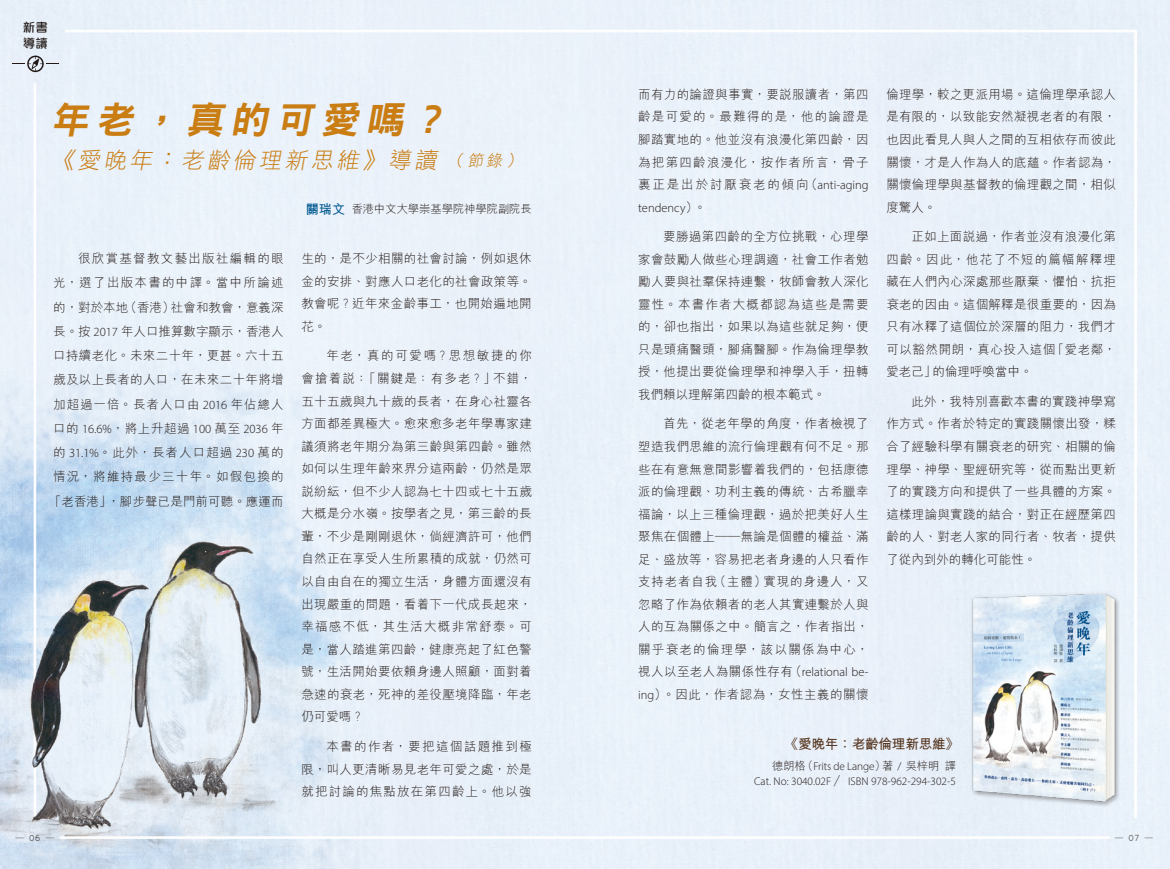
<style>
.page{position:relative;width:1170px;height:869px;background:#fff}
.page>*{position:absolute;margin:0;border:0;box-sizing:border-box;transform-origin:0 0}
.t1{font:italic 37.5px "DF Hei HK W9";color:#c97d13}
.t2{font:italic 22.5px "DF Hei HK W3";color:#c97d13}
.t3{font:700 13.75px "M Hei HK";letter-spacing:-.025em;color:#57361f}
.t4{font:300 12.5px/22.5px "M Hei HK";letter-spacing:.03em;color:#221815;text-align:justify}
.t5{font:300 12.5px/24.2px "M Hei HK";letter-spacing:.085em;color:#221815;text-align:center}
.t6{font:300 12.5px "Myriad Pro";color:#221815}
.t7{font:500 12.5px/16.2px "M Elle HK";color:#221815}
.t8{font:300 11.25px/15px "Myriad Pro";color:#221815;text-align:right}
.t9{font:300 11.25px "M Hei HK";color:#221815}
.t10{font:8.75px "Quicksand";color:#221815;scale:4 1}
.s1{font-size:16px}
.s2{font-weight:700;font-size:13.12px;color:#005891}
.s3{font-family:"Myriad Pro"}
.s4{font-family:"M Hei HK"}
</style>
<div class="page">
<img style="left:0;top:0;width:1169px;height:868px">
<svg style="left:12px;top:55px;width:47px;height:17px"></svg>
<img style="left:957px;top:589px;width:165px;height:217px">
<p class="t7" style="left:23px;top:19px;width:27px">新書導讀</p>
<h1 class="t1" style="left:51px;top:99px;width:406px">年老，真的可愛嗎？</h1>
<h2 class="t2" style="left:52px;top:148px;width:473px">《愛晚年：老齡倫理新思維》導讀<span class="s1">（節錄）</span></h2>
<p class="t9" style="left:306px;top:201px;width:227px"><span class="s2">關瑞文</span>香港中文大學崇基學院神學院副院長</p>
<p class="t4" style="left:53px;top:246px;width:232px;line-height:24.2px;text-indent:25px">很欣賞基督教文藝出版社編輯的眼光，選了出版本書的中譯。當中所論述的，對於本地（香港）社會和教會，意義深長。按 <span class="s3">2017</span> 年人口推算數字顯示，香港人口持續老化。未來二十年，更甚。六十五歲及以上長者的人口，在未來二十年將增加超過一倍。長者人口由 <span class="s3">2016</span> 年佔總人</p>
<p class="t6" style="left:53px;top:421px;width:232px"><span class="s4">口的</span> 16.6%<span class="s4">，將上升超過</span> 100 <span class="s4">萬至</span> 2036 <span class="s4">年</span></p>
<p class="t5" style="left:49px;top:439px;width:236px">的 <span class="s3">31.1%</span>。此外，長者人口超過 <span class="s3">230</span> 萬的情況，將維持最少三十年。如假包換的「老香港」，腳步聲已是門前可聽。應運而</p>
<p class="t4" style="left:301px;top:246px;width:232px">生的，是不少相關的社會討論，例如退休金的安排、對應人口老化的社會政策等。教會呢？近年來金齡事工，也開始遍地開花。</p>
<p class="t4" style="left:301px;top:344px;width:232px;text-indent:25px">年老，真的可愛嗎？思想敏捷的你會搶着說：「關鍵是：有多老？」不錯，五十五歲與九十歲的長者，在身心社靈各方面都差異極大。愈來愈多老年學專家建議須將老年期分為第三齡與第四齡。雖然如何以生理年齡來界分這兩齡，仍然是眾說紛紜，但不少人認為七十四或七十五歲大概是分水嶺。按學者之見，第三齡的長輩，不少是剛剛退休，倘經濟許可，他們自然正在享受人生所累積的成就，仍然可以自由自在的獨立生活，身體方面還沒有出現嚴重的問題，看着下一代成長起來，幸福感不低，其生活大概非常舒泰。可是，當人踏進第四齡，健康亮起了紅色警號，生活開始要依賴身邊人照顧，面對着急速的衰老，死神的差役壓境降臨，年老仍可愛嗎？</p>
<p class="t4" style="left:301px;top:734px;width:232px;text-indent:25px">本書的作者，要把這個話題推到極限，叫人更清晰易見老年可愛之處，於是就把討論的焦點放在第四齡上。他以強</p>
<p class="t4" style="left:638px;top:83px;width:232px">而有力的論證與事實，要說服讀者，第四齡是可愛的。最難得的是，他的論證是腳踏實地的。他並沒有浪漫化第四齡，因為把第四齡浪漫化，按作者所言，骨子裏正是出於討厭衰老的傾向（<span class="s3">anti-aging</span></p>
<p class="t6" style="left:638px;top:200px;width:70px">tendency<span class="s4">）。</span></p>
<p class="t4" style="left:638px;top:225px;width:232px;text-indent:25px">要勝過第四齡的全方位挑戰，心理學家會鼓勵人做些心理調適，社會工作者勉勵人要與社羣保持連繫，牧師會教人深化靈性。本書作者大概都認為這些是需要的，卻也指出，如果以為這些就足夠，便只是頭痛醫頭，腳痛醫腳。作為倫理學教授，他提出要從倫理學和神學入手，扭轉我們賴以理解第四齡的根本範式。</p>
<p class="t4" style="left:638px;top:412px;width:232px;text-indent:25px">首先，從老年學的角度，作者檢視了塑造我們思維的流行倫理觀有何不足。那些在有意無意間影響着我們的，包括康德派的倫理觀、功利主義的傳統、古希臘幸福論，以上三種倫理觀，過於把美好人生聚焦在個體上——無論是個體的權益、滿足、盛放等，容易把老者身邊的人只看作支持老者自我（主體）實現的身邊人，又忽略了作為依賴者的老人其實連繫於人與人的互為關係之中。簡言之，作者指出，關乎衰老的倫理學，該以關係為中心，視人以至老人為關係性存有（<span class="s3">relational be&shy;ing</span>）。因此，作者認為，女性主義的關懷</p>
<p class="t4" style="left:886px;top:83px;width:231px">倫理學，較之更派用場。這倫理學承認人是有限的，以致能安然凝視老者的有限，也因此看見人與人之間的互相依存而彼此關懷，才是人作為人的底蘊。作者認為，關懷倫理學與基督教的倫理觀之間，相似度驚人。</p>
<p class="t4" style="left:886px;top:225px;width:231px;text-indent:25px">正如上面說過，作者並沒有浪漫化第四齡。因此，他花了不短的篇幅解釋埋藏在人們內心深處那些厭棄、懼怕、抗拒衰老的因由。這個解釋是很重要的，因為只有冰釋了這個位於深層的阻力，我們才可以豁然開朗，真心投入這個「愛老鄰，愛老己」的倫理呼喚當中。</p>
<p class="t4" style="left:886px;top:389px;width:231px;text-indent:25px">此外，我特別喜歡本書的實踐神學寫作方式。作者於特定的實踐關懷出發，糅合了經驗科學有關衰老的研究、相關的倫理學、神學、聖經研究等，從而點出更新了的實踐方向和提供了一些具體的方案。這樣理論與實踐的結合，對正在經歷第四齡的人、對老人家的同行者、牧者，提供了從內到外的轉化可能性。</p>
<p class="t3" style="left:784px;top:733px;width:176px">《愛晚年：老齡倫理新思維》</p>
<p class="t8" style="left:754px;top:758px;width:203px"><span class="s4">德朗格（</span>Frits de Lange<span class="s4">）著</span> / <span class="s4">吳梓明譯<br></span>Cat. No: 3040.02F <span class="s4">／</span> ISBN 978-962-294-302-5</p>
<p class="t10" style="left:13px;top:832px;width:13px">-06 -</p>
<p class="t10" style="left:1112px;top:832px;width:13px">-07 -</p>
</div>
